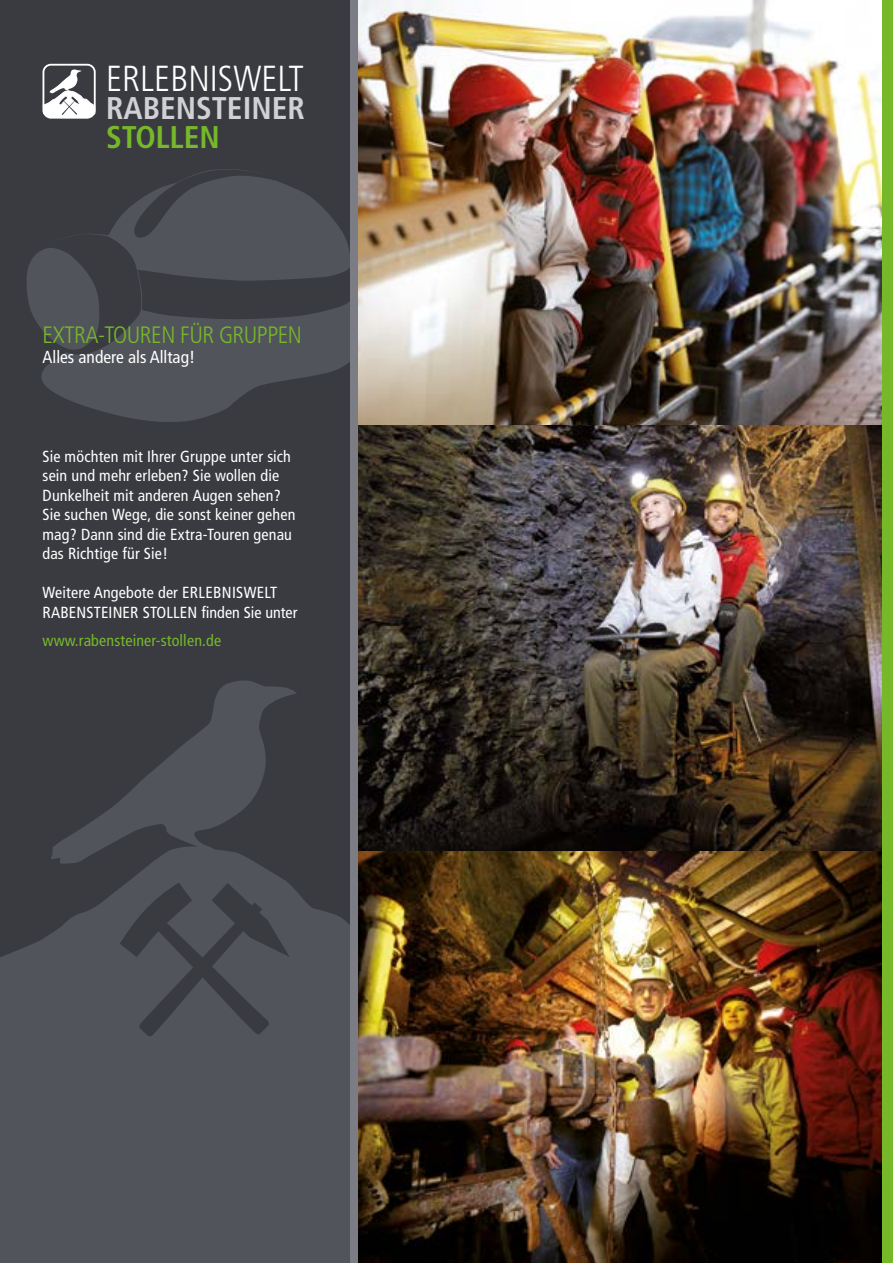
<style>
.page{position:relative;width:893px;height:1263px;background:#393b41}
.page>*{position:absolute;margin:0;border:0;box-sizing:border-box;transform-origin:0 0}
.t1{font:300 condensed 36.15px "Frutiger";color:#fff}
.t2{font:700 condensed 31.35px "Frutiger";color:#d1d1d5}
.t3{font:700 condensed 31.35px "Frutiger";color:#76b82a}
.t4{font:300 condensed 23.7px "Frutiger";letter-spacing:-.02em;color:#76b82a}
.t5{font:condensed 17.4px "Frutiger";color:#fff}
.t6{font:condensed 16.05px/19.5px "Frutiger";letter-spacing:.01em;color:#fff}
.t7{font:condensed 16.05px "Frutiger";letter-spacing:.01em;color:#76b82a}
</style>
<div class="page">
<svg style="left:0;top:680px;width:350px;height:583px;fill:#52545b"></svg>
<svg style="left:41px;top:351px;width:309px;height:71px;fill:#52545b"></svg>
<svg style="left:27px;top:169px;width:323px;height:182px"></svg>
<div style="left:350px;top:0;width:8px;height:1263px;background:#7c7d84"></div>
<img style="left:358px;top:0;width:524px;height:425px">
<img style="left:358px;top:850px;width:524px;height:413px">
<img style="left:358px;top:425px;width:524px;height:425px">
<div style="left:882px;top:0;width:11px;height:1263px;background:#76b82a"></div>
<div style="left:43px;top:64px;width:53px;height:55px;border:2px solid #fff;border-radius:7px"></div>
<svg style="left:43px;top:69px;width:52px;height:49px"></svg>
<h1 class="t1" style="left:106px;top:58px;width:199px">ERLEBNISWELT</h1>
<h2 class="t2" style="left:106px;top:89px;width:200px">RABENSTEINER</h2>
<h2 class="t3" style="left:106px;top:119px;width:115px">STOLLEN</h2>
<h3 class="t4" style="left:43px;top:322px;width:261px">EXTRA-TOUREN FÜR GRUPPEN</h3>
<p class="t5" style="left:43px;top:347px;width:154px">Alles andere als Alltag!</p>
<p class="t6" style="left:43px;top:446px;width:254px">Sie möchten mit Ihrer Gruppe unter sich sein und mehr erleben? Sie wollen die Dunkelheit mit anderen Augen sehen?<br>Sie suchen Wege, die sonst keiner gehen mag? Dann sind die Extra-Touren genau das Richtige für Sie!</p>
<p class="t6" style="left:43px;top:583px;width:256px">Weitere Angebote der ERLEBNISWELT<br>RABENSTEINER STOLLEN finden Sie unter</p>
<p class="t7" style="left:43px;top:631px;width:180px">www.rabensteiner-stollen.de</p>
</div>
